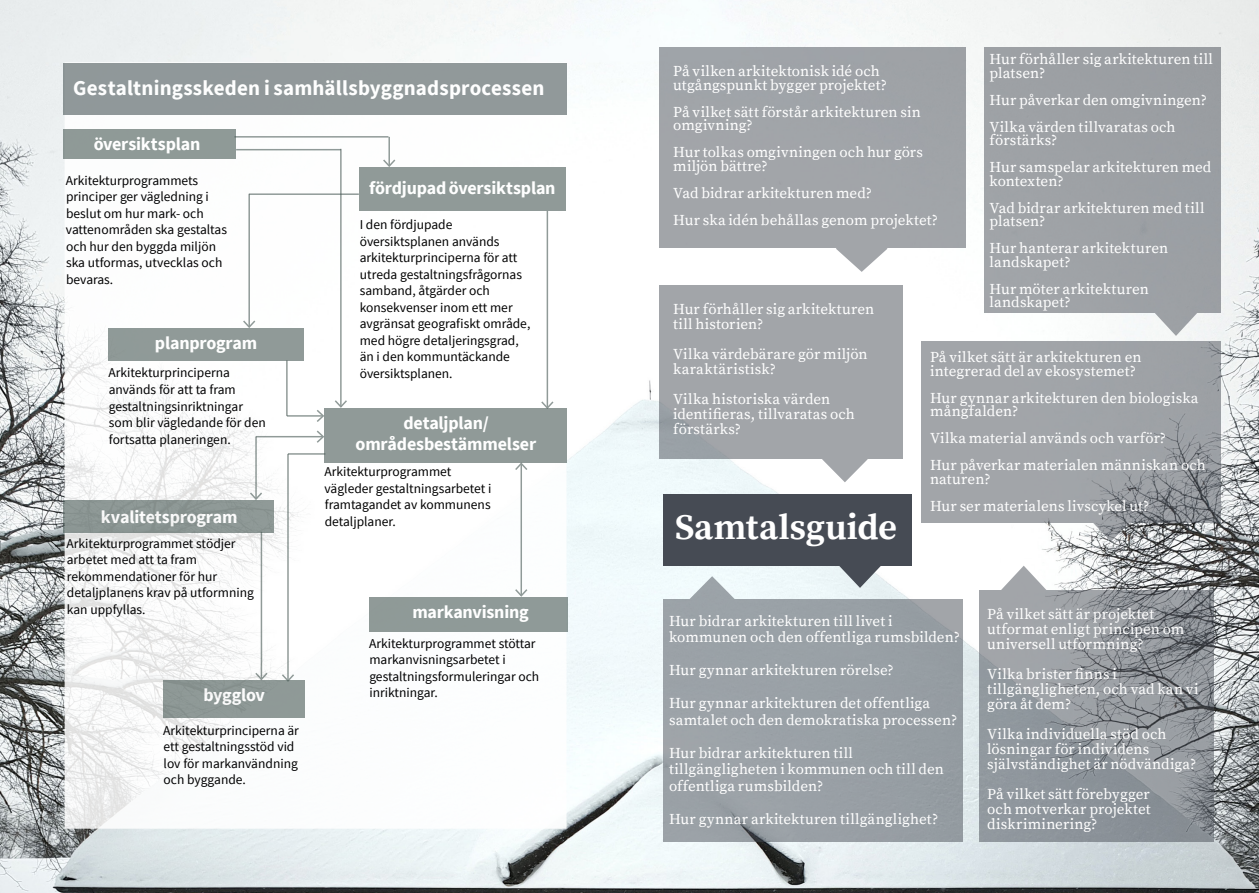
<style>
.page{position:relative;width:1259px;height:893px;background:#fff}
.page>*{position:absolute;margin:0;border:0;box-sizing:border-box;transform-origin:0 0}
.B-Rubrik{font:700 36px "Source Serif Pro";letter-spacing:-.005em;color:#fff}
.t1{font:700 21px "Source Sans Pro";letter-spacing:.01em;color:#fff}
.B-Mellanrubrik_1{font:700 18px/21px "Source Sans Pro";letter-spacing:-.01em;color:#fff;text-align:center}
.B-Rubrik-2{font:15px/15px "Source Serif Pro";letter-spacing:.005em;color:#fff}
.t2{font:13.5px/16.5px "Source Sans Pro";color:#000001}
</style>
<div class="page">
<img style="left:0;top:0;width:1259px;height:893px">
<svg style="left:836px;top:248px;width:51px;height:24px"></svg>
<div style="left:659px;top:48px;width:306px;height:200px;background:#a1a4a9"></div>
<svg style="left:1153px;top:313px;width:46px;height:23px"></svg>
<div style="left:984px;top:48px;width:236px;height:265px;background:#9da0a5"></div>
<svg style="left:1088px;top:523px;width:45px;height:19px"></svg>
<svg style="left:921px;top:341px;width:299px;height:182px;background:#9da0a4"></svg>
<svg style="left:822px;top:459px;width:45px;height:23px"></svg>
<div style="left:659px;top:285px;width:243px;height:174px;background:#a2a5a9"></div>
<svg style="left:1001px;top:566px;width:45px;height:24px"></svg>
<svg style="left:979px;top:590px;width:234px;height:251px;background:#8e9499"></svg>
<div style="left:664px;top:494px;width:248px;height:72px;background:#464b54"></div>
<svg style="left:838px;top:566px;width:44px;height:22px"></svg>
<svg style="left:689px;top:576px;width:46px;height:23px"></svg>
<div style="left:664px;top:599px;width:299px;height:242px;background:#99a0a6"></div>
<svg style="left:65px;top:62px;width:501px;height:767px"></svg>
<div style="left:63px;top:63px;width:503px;height:51px;background:#91989a"></div>
<div style="left:324px;top:408px;width:242px;height:54px;background:#909a98"></div>
<div style="left:108px;top:328px;width:196px;height:32px;background:#909a98"></div>
<div style="left:63px;top:500px;width:211px;height:33px;background:#8c9694"></div>
<div style="left:359px;top:167px;width:207px;height:44px;background:#909a98"></div>
<div style="left:163px;top:680px;width:142px;height:38px;background:#8f9997"></div>
<div style="left:64px;top:129px;width:172px;height:30px;background:#8f9a97"></div>
<div style="left:369px;top:597px;width:198px;height:34px;background:#8f9a98"></div>
<hr style="left:234px;top:136px;width:154px;height:2px;background:#475854">
<hr style="left:388px;top:137px;width:2px;height:29px;background:#475854">
<svg style="left:381px;top:158px;width:16px;height:9px"></svg>
<hr style="left:249px;top:193px;width:110px;height:2px;background:#475854">
<hr style="left:248px;top:194px;width:2px;height:133px;background:#475854">
<svg style="left:241px;top:319px;width:16px;height:9px"></svg>
<hr style="left:286px;top:360px;width:2px;height:56px;background:#475854">
<hr style="left:546px;top:211px;width:2px;height:197px;background:#475854">
<svg style="left:540px;top:400px;width:15px;height:9px"></svg>
<hr style="left:287px;top:415px;width:36px;height:2px;background:#475854">
<hr style="left:255px;top:437px;width:2px;height:62px;background:#475854">
<svg style="left:248px;top:491px;width:16px;height:9px"></svg>
<hr style="left:256px;top:436px;width:67px;height:1px;background:#475854">
<svg style="left:315px;top:408px;width:9px;height:36px"></svg>
<hr style="left:520px;top:464px;width:2px;height:132px;background:#475854">
<svg style="left:513px;top:462px;width:16px;height:10px"></svg>
<svg style="left:513px;top:588px;width:16px;height:9px"></svg>
<hr style="left:261px;top:532px;width:1px;height:147px;background:#475854">
<svg style="left:254px;top:671px;width:15px;height:9px"></svg>
<hr style="left:288px;top:453px;width:37px;height:2px;background:#475854">
<hr style="left:287px;top:454px;width:2px;height:227px;background:#475854">
<svg style="left:280px;top:673px;width:16px;height:9px"></svg>
<hr style="left:236px;top:149px;width:105px;height:1px;background:#475854">
<hr style="left:340px;top:149px;width:2px;height:258px;background:#475854">
<svg style="left:333px;top:399px;width:15px;height:9px"></svg>
<h2 class="t1" style="left:73px;top:74px;width:473px">Gestaltningsskeden i samhällsbyggnadsprocessen</h2>
<p class="B-Mellanrubrik_1" style="left:94px;top:133px;width:108px">översiktsplan</p>
<p class="t2" style="left:66px;top:172px;width:163px">Arkitekturprogrammets principer ger vägledning i beslut om hur mark- och vattenområden ska gestaltas och hur den byggda miljön ska utformas, utvecklas och bevaras.</p>
<p class="B-Mellanrubrik_1" style="left:155px;top:332px;width:104px">planprogram</p>
<p class="t2" style="left:108px;top:365px;width:159px">Arkitekturprinciperna används för att ta fram gestaltningsinriktningar som blir vägledande för den fortsatta planeringen.</p>
<p class="B-Mellanrubrik_1" style="left:101px;top:506px;width:138px">kvalitetsprogram</p>
<p class="t2" style="left:67px;top:535px;width:189px">Arkitekturprogrammet stödjer arbetet med att ta fram rekommendationer för hur detaljplanens krav på utformning kan uppfyllas.</p>
<p class="B-Mellanrubrik_1" style="left:203px;top:685px;width:63px">bygglov</p>
<p class="t2" style="left:163px;top:722px;width:137px">Arkitekturprinciperna är ett gestaltningsstöd vid lov för markanvändning och byggande.</p>
<p class="B-Mellanrubrik_1" style="left:369px;top:178px;width:188px">fördjupad översiktsplan</p>
<p class="t2" style="left:360px;top:216px;width:172px">I den fördjupade översiktsplanen används arkitekturprinciperna för att utreda gestaltningsfrågornas samband, åtgärder och konsekvenser inom ett mer avgränsat geografiskt område, med högre detaljeringsgrad, än i den kommuntäckande översiktsplanen.</p>
<p class="B-Mellanrubrik_1" style="left:355px;top:412px;width:182px">detaljplan/ områdesbestämmelser</p>
<p class="t2" style="left:324px;top:464px;width:168px">Arkitekturprogrammet vägleder gestaltningsarbetet i framtagandet av kommunens detaljplaner.</p>
<p class="B-Mellanrubrik_1" style="left:412px;top:602px;width:118px">markanvisning</p>
<p class="t2" style="left:369px;top:635px;width:172px">Arkitekturprogrammet stöttar markanvisningsarbetet i gestaltningsformuleringar och inriktningar.</p>
<p class="B-Rubrik-2" style="left:989px;top:53px;width:225px;line-height:13.5px">Hur förhåller sig arkitekturen till platsen?</p>
<p class="B-Rubrik-2" style="left:989px;top:93px;width:219px">Hur påverkar den omgivningen?</p>
<p class="B-Rubrik-2" style="left:989px;top:120px;width:187px;line-height:13.5px">Vilka värden tillvaratas och förstärks?</p>
<p class="B-Rubrik-2" style="left:989px;top:161px;width:223px;line-height:13.5px">Hur samspelar arkitekturen med kontexten?</p>
<p class="B-Rubrik-2" style="left:989px;top:201px;width:216px;line-height:13.5px">Vad bidrar arkitekturen med till platsen?</p>
<p class="B-Rubrik-2" style="left:989px;top:242px;width:180px;line-height:13.5px">Hur hanterar arkitekturen landskapet?</p>
<p class="B-Rubrik-2" style="left:989px;top:282px;width:161px;line-height:13.5px">Hur möter arkitekturen landskapet?</p>
<p class="B-Rubrik-2" style="left:673px;top:65px;width:215px;line-height:13.5px">På vilken arkitektonisk idé och utgångspunkt bygger projektet?</p>
<p class="B-Rubrik-2" style="left:673px;top:106px;width:249px;line-height:13.5px">På vilket sätt förstår arkitekturen sin omgivning?</p>
<p class="B-Rubrik-2" style="left:673px;top:146px;width:251px;line-height:13.5px">Hur tolkas omgivningen och hur görs miljön bättre?</p>
<p class="B-Rubrik-2" style="left:673px;top:186px;width:200px">Vad bidrar arkitekturen med?</p>
<p class="B-Rubrik-2" style="left:673px;top:213px;width:266px">Hur ska idén behållas genom projektet?</p>
<p class="B-Rubrik-2" style="left:673px;top:302px;width:203px">Hur förhåller sig arkitekturen till historien?</p>
<p class="B-Rubrik-2" style="left:673px;top:347px;width:196px">Vilka värdebärare gör miljön karaktäristisk?</p>
<p class="B-Rubrik-2" style="left:673px;top:392px;width:183px">Vilka historiska värden identifieras, tillvaratas och förstärks?</p>
<p class="B-Rubrik-2" style="left:930px;top:351px;width:213px;line-height:13.5px">På vilket sätt är arkitekturen en integrerad del av ekosystemet?</p>
<p class="B-Rubrik-2" style="left:930px;top:391px;width:270px;line-height:13.5px">Hur gynnar arkitekturen den biologiska mångfalden?</p>
<p class="B-Rubrik-2" style="left:930px;top:431px;width:237px">Vilka material används och varför?</p>
<p class="B-Rubrik-2" style="left:930px;top:459px;width:277px;line-height:13.5px">Hur påverkar materialen människan och naturen?</p>
<p class="B-Rubrik-2" style="left:930px;top:499px;width:221px">Hur ser materialens livscykel ut?</p>
<p class="B-Rubrik" style="left:675px;top:506px;width:223px">Samtalsguide</p>
<p class="B-Rubrik-2" style="left:669px;top:613px;width:292px;line-height:16.5px">Hur bidrar arkitekturen till livet i kommunen och den offentliga rumsbilden?</p>
<p class="B-Rubrik-2" style="left:669px;top:663px;width:226px">Hur gynnar arkitekturen rörelse?</p>
<p class="B-Rubrik-2" style="left:669px;top:696px;width:290px;line-height:16.5px">Hur gynnar arkitekturen det offentliga samtalet och den demokratiska processen?</p>
<p class="B-Rubrik-2" style="left:669px;top:745px;width:276px;line-height:16.5px">Hur bidrar arkitekturen till tillgängligheten i kommunen och till den offentliga rumsbilden?</p>
<p class="B-Rubrik-2" style="left:669px;top:812px;width:271px">Hur gynnar arkitekturen tillgänglighet?</p>
<p class="B-Rubrik-2" style="left:987px;top:607px;width:199px">På vilket sätt är projektet utformat enligt principen om universell utformning?</p>
<p class="B-Rubrik-2" style="left:987px;top:667px;width:213px">Vilka brister finns i tillgängligheten, och vad kan vi göra åt dem?</p>
<p class="B-Rubrik-2" style="left:987px;top:727px;width:211px">Vilka individuella stöd och lösningar för individens självständighet är nödvändiga?</p>
<p class="B-Rubrik-2" style="left:987px;top:787px;width:165px;text-align:justify">På vilket sätt förebygger och motverkar projektet diskriminering?</p>
</div>
